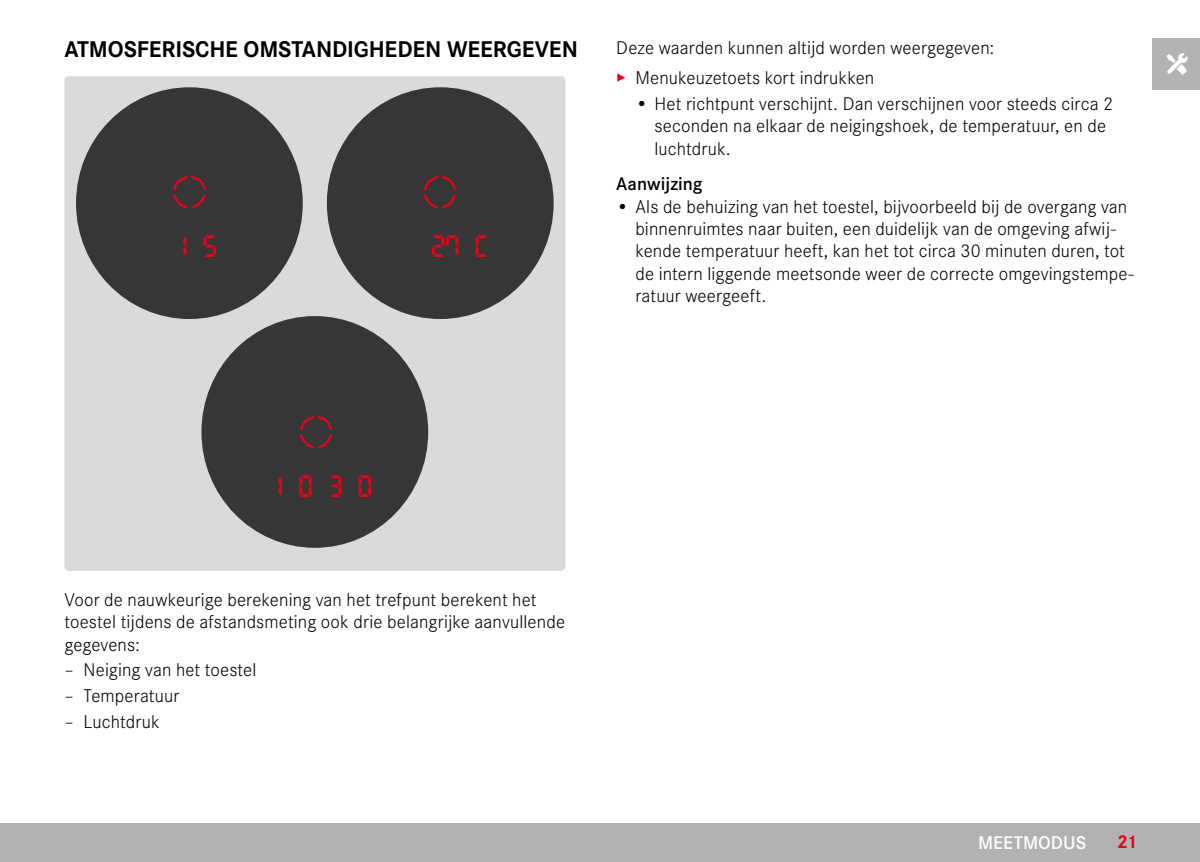
<style>
.page{position:relative;width:1200px;height:862px;background:#fff}
.page>*{position:absolute;margin:0;border:0;box-sizing:border-box;transform-origin:0 0}
.t1{font:31.72px "Digital Dismay";color:#e3051b}
.t2{font:700 23.62px "Corporate S";letter-spacing:-.005em;color:#000}
.t3{font:300 19.12px/22.3px "Corporate S";letter-spacing:.005em;color:#000}
.t4{font:600 19.12px "Corporate S";color:#000}
.t5{font:600 19.12px "Corporate S";letter-spacing:.005em;color:#fff}
.t6{font:700 19.12px "Corporate S";color:#e3051b}
.s1{color:#e3051b}
</style>
<div class="page">
<div style="left:1151px;top:38px;width:48px;height:51px;background:#b3b2b2"></div>
<img style="left:1166px;top:53px;width:22px;height:21px">
<div style="left:0;top:823px;width:1199px;height:38px;background:#b3b2b2"></div>
<div style="left:64px;top:76px;width:501px;height:494px;background:#dadada;border-radius:5px"></div>
<div style="left:76px;top:87px;width:227px;height:232px;background:#363636;border-radius:50%"></div>
<div style="left:327px;top:87px;width:226px;height:232px;background:#363636;border-radius:50%"></div>
<div style="left:201px;top:316px;width:227px;height:231px;background:#363636;border-radius:50%"></div>
<img style="left:173px;top:176px;width:33px;height:32px">
<img style="left:424px;top:176px;width:32px;height:32px">
<img style="left:300px;top:416px;width:32px;height:32px">
<p class="t2" style="left:64px;top:30px;width:515px">ATMOSFERISCHE OMSTANDIGHEDEN WEERGEVEN</p>
<h1 class="t1" style="left:174px;top:230px;width:45px">1 5</h1>
<h1 class="t1" style="left:432px;top:230px;width:60px">27 C</h1>
<p class="t3" style="left:616px;top:31px;width:379px;line-height:30.4px">Deze waarden kunnen altijd worden weergegeven: <span class="s1">▸</span> Menukeuzetoets kort indrukken</p>
<p class="t3" style="left:654px;top:91px;width:460px;text-indent:-19px">• Het richtpunt verschijnt. Dan verschijnen voor steeds circa 2 seconden na elkaar de neigingshoek, de temperatuur, en de luchtdruk.</p>
<p class="t4" style="left:616px;top:170px;width:88px">Aanwijzing</p>
<p class="t3" style="left:635px;top:194px;width:500px;text-indent:-19px">• Als de behuizing van het toestel, bijvoorbeeld bij de overgang van binnenruimtes naar buiten, een duidelijk van de omgeving afwij&shy;kende temperatuur heeft, kan het tot circa 30 minuten duren, tot de intern liggende meetsonde weer de correcte omgevingstempe&shy;ratuur weergeeft.</p>
<h1 class="t1" style="left:269px;top:470px;width:104px">1 0 3 0</h1>
<p class="t3" style="left:64px;top:587px;width:502px">Voor de nauwkeurige berekening van het trefpunt berekent het toestel tijdens de afstandsmeting ook drie belangrijke aanvullende gegevens:</p>
<p class="t3" style="left:64px;top:657px;width:193px">– Neiging van het toestel</p>
<p class="t3" style="left:64px;top:683px;width:116px">– Temperatuur</p>
<p class="t3" style="left:64px;top:708px;width:97px">– Luchtdruk</p>
<p class="t5" style="left:977px;top:827px;width:110px">MEETMODUS</p>
<p class="t6" style="left:1116px;top:826px;width:22px">21</p>
</div>
